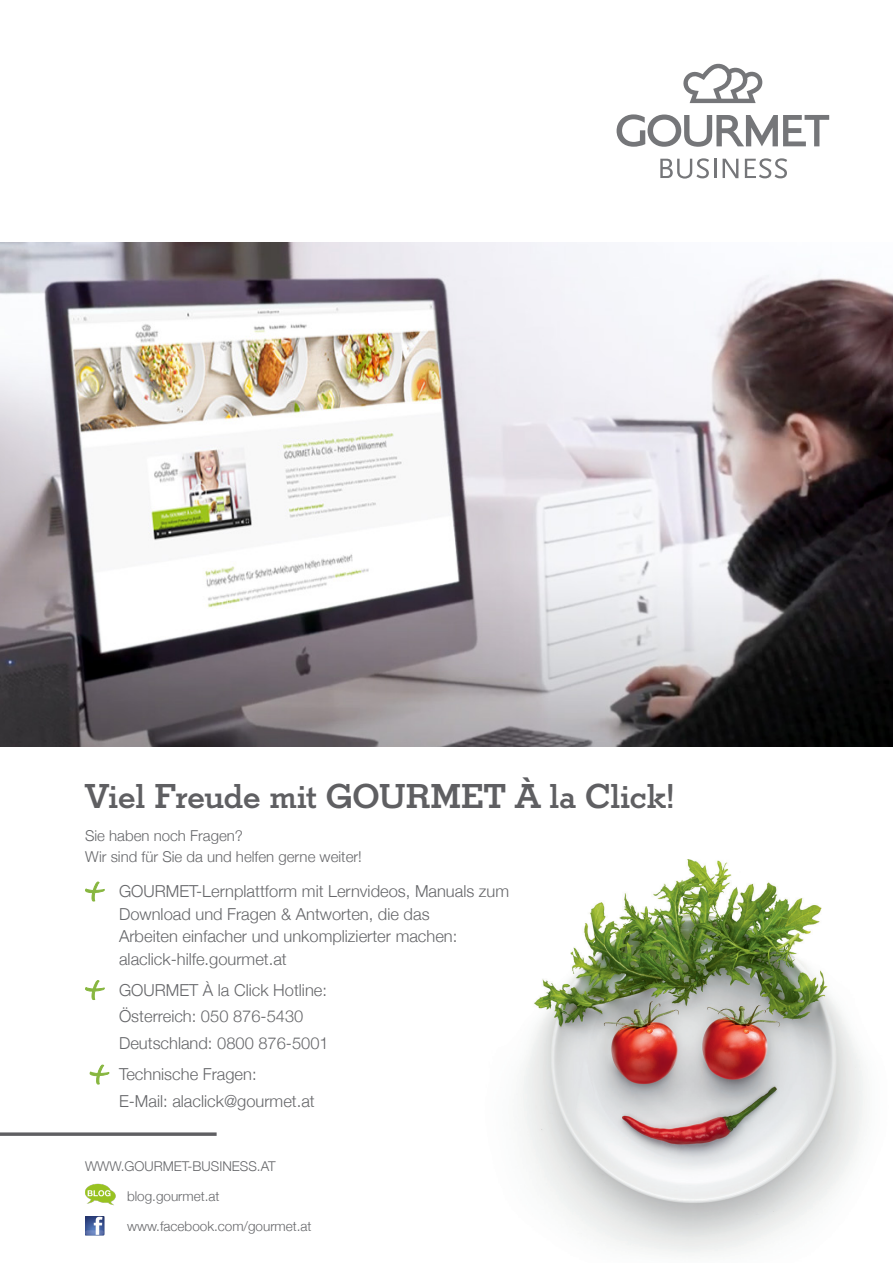
<style>
.page{position:relative;width:893px;height:1263px;background:#fff}
.page>*{position:absolute;margin:0;border:0;box-sizing:border-box;transform-origin:0 0}
.t1{font:500 36px "Stymie";letter-spacing:-.01em;color:#5f5f62}
.t2{font:300 16.5px/22.5px "Helvetica Neue";color:#66676a}
.t3{font:300 15px/21px "Helvetica Neue";color:#66676a}
.t4{font:300 13.5px "Helvetica Neue";color:#66676a}
</style>
<div class="page">
<img style="left:521px;top:859px;width:344px;height:394px">
<img style="left:85px;top:1183px;width:31px;height:23px">
<img style="left:85px;top:1216px;width:19px;height:19px">
<svg style="left:0;top:1132px;width:217px;height:4px"></svg>
<svg style="left:85px;top:881px;width:20px;height:21px"></svg>
<svg style="left:85px;top:980px;width:20px;height:20px"></svg>
<svg style="left:89px;top:1064px;width:21px;height:21px"></svg>
<svg style="left:617px;top:114px;width:212px;height:33px"></svg>
<svg style="left:683px;top:63px;width:80px;height:40px"></svg>
<svg style="left:660px;top:158px;width:56px;height:21px"></svg>
<svg style="left:723px;top:159px;width:15px;height:19px"></svg>
<svg style="left:745px;top:158px;width:42px;height:20px"></svg>
<img style="left:0;top:243px;width:893px;height:503px">
<h1 class="t1" style="left:85px;top:775px;width:592px">Viel Freude mit GOURMET À la Click!</h1>
<p class="t3" style="left:85px;top:824px;width:278px">Sie haben noch Fragen?<br>Wir sind für Sie da und helfen gerne weiter!</p>
<p class="t2" style="left:119px;top:879px;width:392px">GOURMET-Lernplattform mit Lernvideos, Manuals zum Download und Fragen &amp; Antworten, die das<br>Arbeiten einfacher und unkomplizierter machen: alaclick-hilfe.gourmet.at</p>
<p class="t2" style="left:119px;top:975px;width:211px;line-height:26.7px">GOURMET À la Click Hotline:<br>Österreich: 050 876-5430<br>Deutschland: 0800 876-5001</p>
<p class="t2" style="left:119px;top:1060px;width:197px;line-height:26.7px">Technische Fragen:<br>E-Mail: alaclick@gourmet.at</p>
<p class="t4" style="left:85px;top:1155px;width:192px">WWW.GOURMET-BUSINESS.AT</p>
<p class="t4" style="left:127px;top:1185px;width:94px">blog.gourmet.at</p>
<p class="t4" style="left:127px;top:1215px;width:186px">www.facebook.com/gourmet.at</p>
</div>
